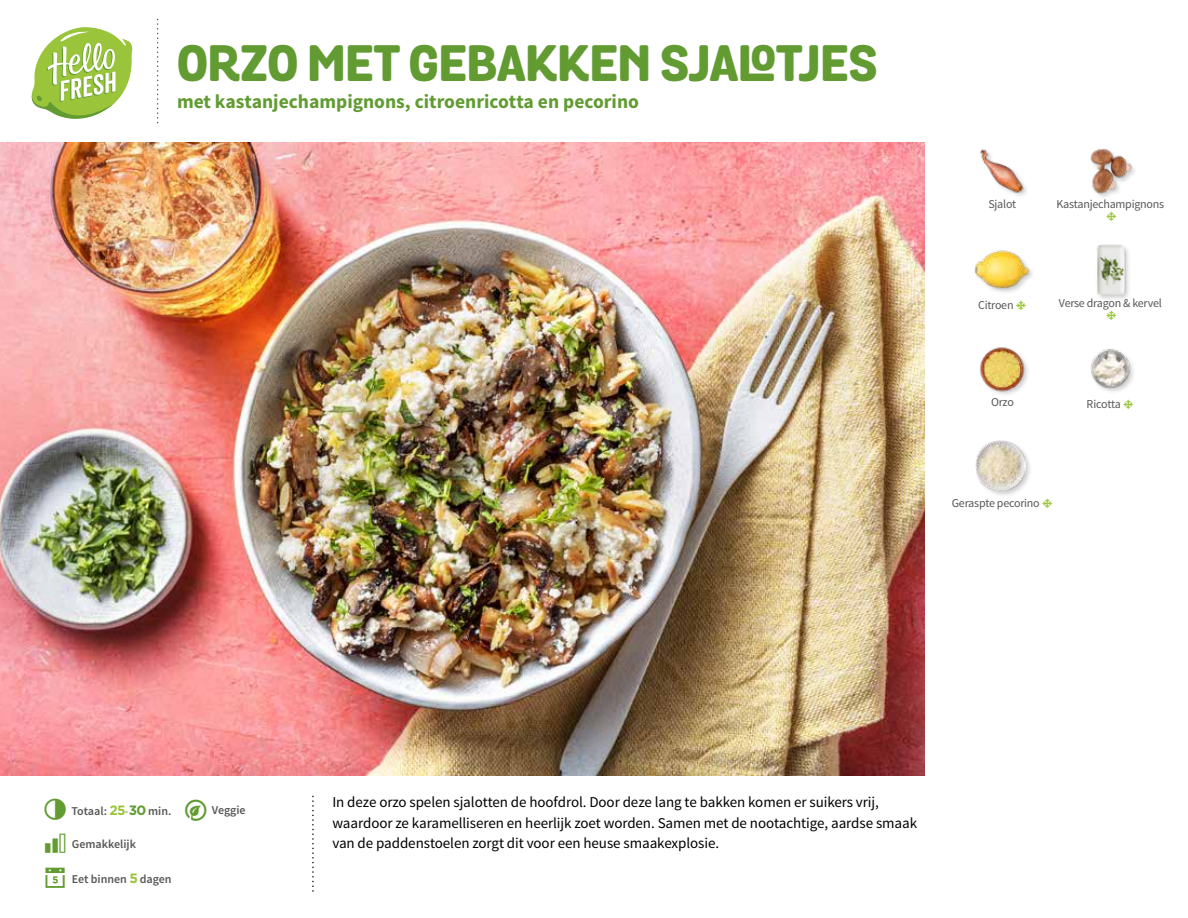
<style>
.page{position:relative;width:1188px;height:918px;background:#fff}
.page>*{position:absolute;margin:0;border:0;box-sizing:border-box;transform-origin:0 0}
.t1{font:800 49.5px "Grota Rounded";color:#619b31}
.t2{font:700 19.5px "Source Sans Pro";color:#619b31}
.t3{font:15px/20.5px "Source Sans Pro";letter-spacing:-.005em;color:#000}
.t4{font:12px "Source Sans Pro";letter-spacing:-.02em;color:#575756}
.t5{font:600 12px "Source Sans Pro";color:#575756}
.s1{font-family:"Gotham";font-weight:700;font-size:13.5px;color:#9ac43a}
.s2{color:#87ac54}
.s3{font-family:"Gotham";font-weight:700;font-size:13.5px;color:#619b31}
.s4{color:#619b31}
</style>
<div class="page">
<svg style="left:31px;top:27px;width:102px;height:92px"></svg>
<img style="left:0;top:142px;width:925px;height:634px">
<img style="left:1090px;top:148px;width:45px;height:48px">
<img style="left:1091px;top:349px;width:43px;height:43px">
<div style="left:1095px;top:244px;width:37px;height:58px;background:#000;opacity:.2"></div>
<img style="left:1095px;top:245px;width:37px;height:50px">
<img style="left:980px;top:149px;width:47px;height:47px">
<img style="left:979px;top:347px;width:49px;height:48px">
<div style="left:974px;top:439px;width:58px;height:59px;background:#000;opacity:.2"></div>
<img style="left:975px;top:441px;width:51px;height:50px">
<img style="left:974px;top:250px;width:56px;height:42px">
<h1 class="t1" style="left:177px;top:24px;width:702px">ORZO MET GEBAKKEN SJALOTJES</h1>
<h2 class="t2" style="left:177px;top:89px;width:463px">met kastanjechampignons, citroenricotta en pecorino</h2>
<p class="t4" style="left:988px;top:197px;width:29px">Sjalot</p>
<p class="t4" style="left:978px;top:298px;width:37px">Citroen</p>
<p class="t4" style="left:1057px;top:197px;width:109px">Kastanjechampignons</p>
<p class="t4" style="left:1059px;top:296px;width:104px">Verse dragon &amp; kervel</p>
<p class="t4" style="left:991px;top:395px;width:24px">Orzo</p>
<p class="t4" style="left:1087px;top:396px;width:36px">Ricotta</p>
<p class="t4" style="left:952px;top:496px;width:89px">Geraspte pecorino</p>
<p class="t5" style="left:71px;top:803px;width:176px">Totaal: <span class="s1">25</span><span class="s2">-</span><span class="s3">30</span> min. <span class="s4">❖</span> Veggie</p>
<p class="t3" style="left:332px;top:792px;width:586px">In deze orzo spelen sjalotten de hoofdrol. Door deze lang te bakken komen er suikers vrij, waardoor ze karamelliseren en heerlijk zoet worden. Samen met de nootachtige, aardse smaak</p>
<p class="t5" style="left:72px;top:837px;width:66px">Gemakkelijk</p>
<p class="t3" style="left:332px;top:833px;width:388px">van de paddenstoelen zorgt dit voor een heuse smaakexplosie.</p>
<p class="t5" style="left:72px;top:871px;width:101px">Eet binnen <span class="s1">5</span> dagen</p>
</div>
